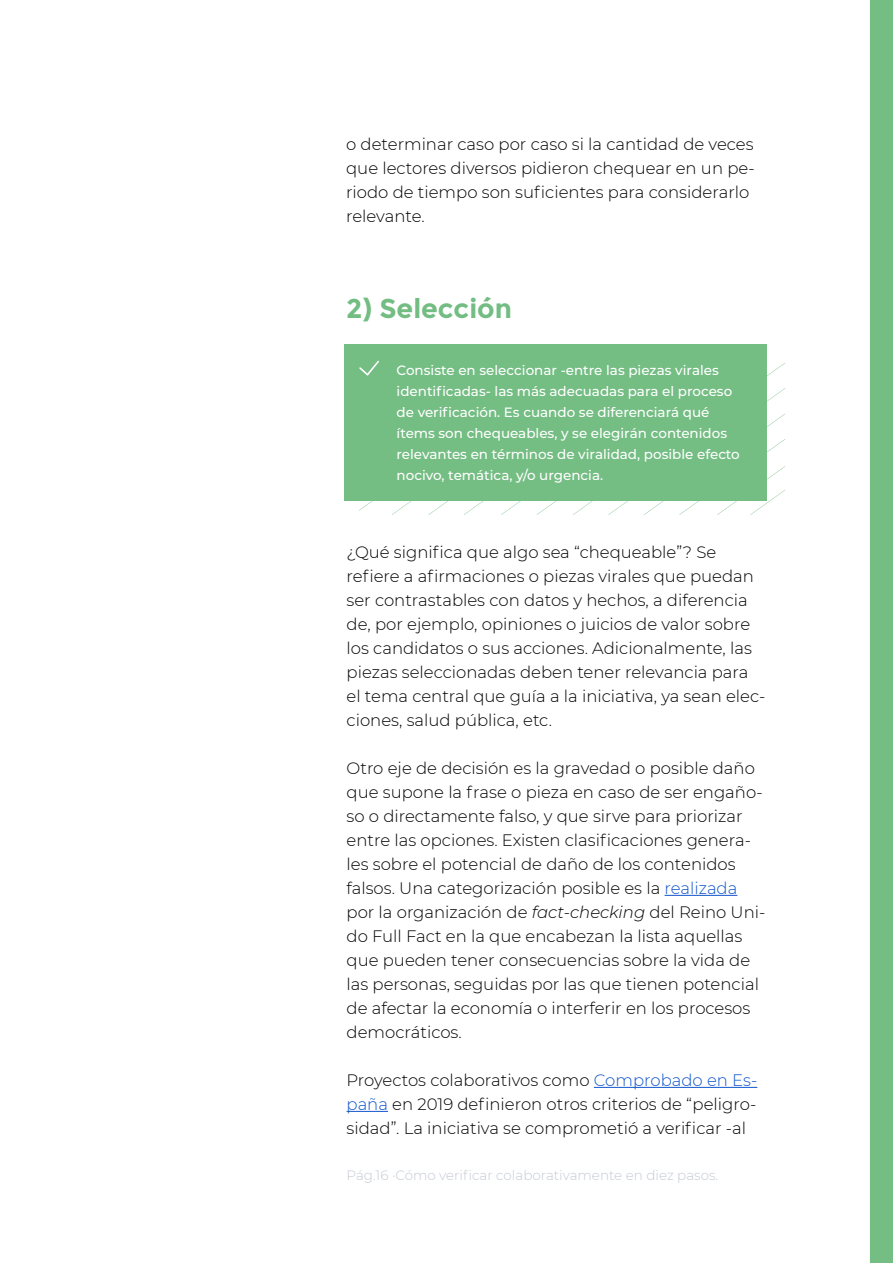
<style>
.page{position:relative;width:893px;height:1263px;background:#fff}
.page>*{position:absolute;margin:0;border:0;box-sizing:border-box;transform-origin:0 0}
.t1{font:700 27px "Montserrat";color:#73bd83}
.t2{font:300 16.5px/24px "Montserrat";color:#000}
.t3{font:500 13.5px/21px "Montserrat";color:#fff}
.t4{font:300 13.5px "Montserrat";color:#c4cad2}
.s1{color:#15c}
.s2{font-style:italic}
</style>
<div class="page">
<div style="left:870px;top:0;width:23px;height:1263px;background:#75be83"></div>
<div style="left:344px;top:345px;width:422px;height:156px;background:#74bd83"></div>
<svg style="left:359px;top:357px;width:426px;height:158px"></svg>
<hr style="left:665px;top:895px;width:72px;height:1px;background:#15c">
<hr style="left:594px;top:1087px;width:163px;height:1px;background:#15c">
<hr style="left:347px;top:1111px;width:41px;height:1px;background:#15c">
<p class="t2" style="left:346px;top:132px;width:410px">o determinar caso por caso si la cantidad de veces que lectores diversos pidieron chequear en un pe&shy;riodo de tiempo son suficientes para considerarlo relevante.</p>
<h1 class="t1" style="left:346px;top:292px;width:167px">2) Selección</h1>
<p class="t3" style="left:397px;top:359px;width:345px">Consiste en seleccionar -entre las piezas virales identificadas- las más adecuadas para el proceso de verificación. Es cuando se diferenciará qué ítems son chequeables, y se elegirán contenidos relevantes en términos de viralidad, posible efecto nocivo, temática, y/o urgencia.</p>
<p class="t2" style="left:347px;top:540px;width:420px">¿Qué significa que algo sea “chequeable”? Se refiere a afirmaciones o piezas virales que puedan ser contrastables con datos y hechos, a diferencia de, por ejemplo, opiniones o juicios de valor sobre los candidatos o sus acciones. Adicionalmente, las piezas seleccionadas deben tener relevancia para el tema central que guía a la iniciativa, ya sean elec&shy;ciones, salud pública, etc.</p>
<p class="t2" style="left:347px;top:756px;width:420px">Otro eje de decisión es la gravedad o posible daño que supone la frase o pieza en caso de ser engaño&shy;so o directamente falso, y que sirve para priorizar entre las opciones. Existen clasificaciones genera&shy;les sobre el potencial de daño de los contenidos falsos. Una categorización posible es la <span class="s1">realizada </span>por la organización de <span class="s2">fact-checking</span> del Reino Uni&shy;do Full Fact en la que encabezan la lista aquellas que pueden tener consecuencias sobre la vida de las personas, seguidas por las que tienen potencial de afectar la economía o interferir en los procesos democráticos.</p>
<p class="t2" style="left:347px;top:1068px;width:412px;text-align:justify">Proyectos colaborativos como <span class="s1">Comprobado en Es&shy;paña</span> en 2019 definieron otros criterios de “peligro&shy;sidad”. La iniciativa se comprometió a verificar -al</p>
<p class="t4" style="left:347px;top:1166px;width:373px">Pág.16 ·Cómo verificar colaborativamente en diez pasos.</p>
</div>
